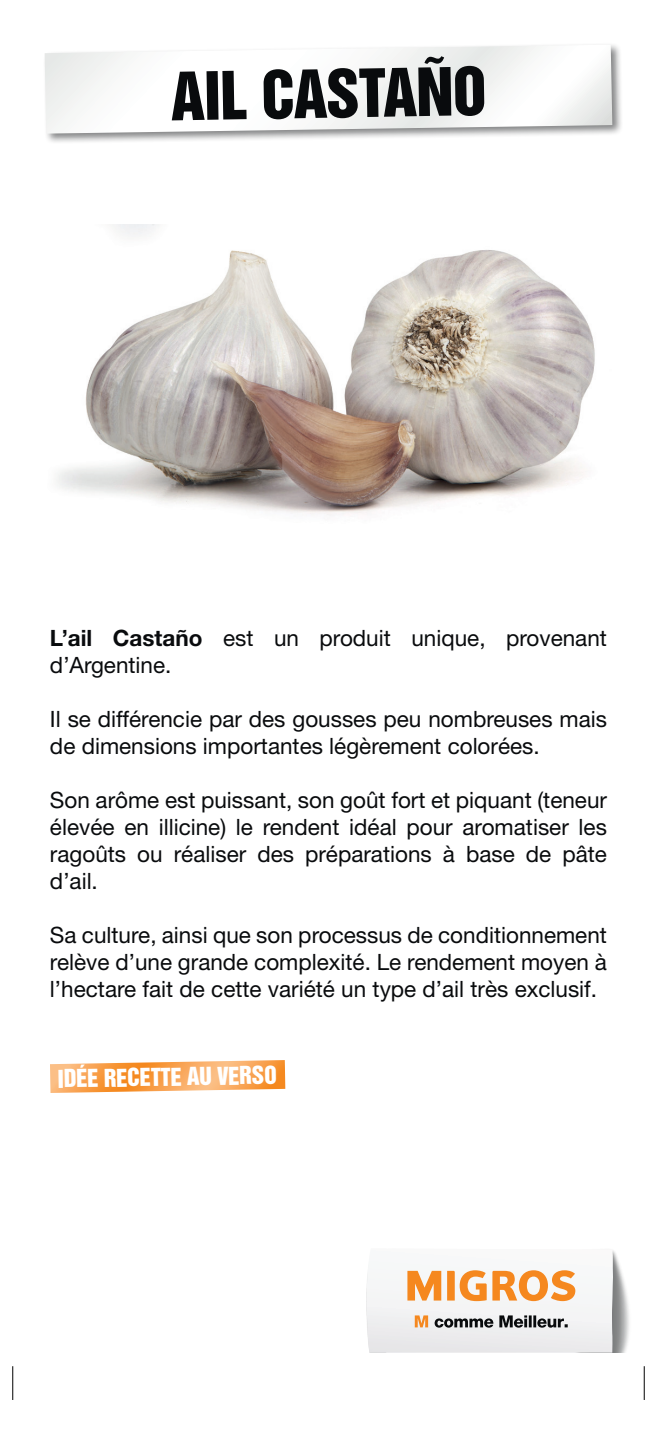
<style>
.page{position:relative;width:657px;height:1433px;background:#fff}
.page>*{position:absolute;margin:0;border:0;box-sizing:border-box;transform-origin:0 0}
.t1{font:60.75px "Helvetica Inserat LT Std";color:#090b0d}
.t2{font:22.72px "Helvetica Inserat LT Std";color:#fff}
.t3{font:22.5px/27px "Helvetica Neue LT";color:#090b0d}
.s1{font-weight:700}
</style>
<div class="page">
<div style="left:42px;top:42px;width:582px;height:103px;background:#090b0d;opacity:.5"></div>
<svg style="left:45px;top:45px;width:567px;height:89px"></svg>
<img style="left:613px;top:1250px;width:16px;height:102px">
<svg style="left:366px;top:1250px;width:247px;height:102px"></svg>
<img style="left:56px;top:225px;width:539px;height:291px">
<svg style="left:50px;top:1060px;width:235px;height:33px;background:#f9ae67"></svg>
<hr style="left:12px;top:1366px;width:1px;height:33px;background:#000">
<hr style="left:644px;top:1366px;width:1px;height:33px;background:#000">
<p class="t1" style="left:170px;top:60px;width:317px;rotate:-1deg">AIL CASTAÑO</p>
<p class="t3" style="left:50px;top:624px;width:558px"><span class="s1">L’ail Castaño</span> est un produit unique, provenant d’Argentine.</p>
<p class="t3" style="left:50px;top:705px;width:559px">Il se différencie par des gousses peu nombreuses mais de dimensions importantes légèrement colorées.</p>
<p class="t3" style="left:50px;top:786px;width:558px;text-align:justify">Son arôme est puissant, son goût fort et piquant (teneur élevée en illicine) le rendent idéal pour aromatiser les ragoûts ou réaliser des préparations à base de pâte d’ail.</p>
<p class="t3" style="left:50px;top:921px;width:558px;text-align:justify">Sa culture, ainsi que son processus de conditionnement relève d’une grande complexité. Le rendement moyen à l’hectare fait de cette variété un type d’ail très exclusif.</p>
<p class="t2" style="left:58px;top:1065px;width:221px;rotate:-1deg">IDÉE RECETTE AU VERSO</p>
</div>
